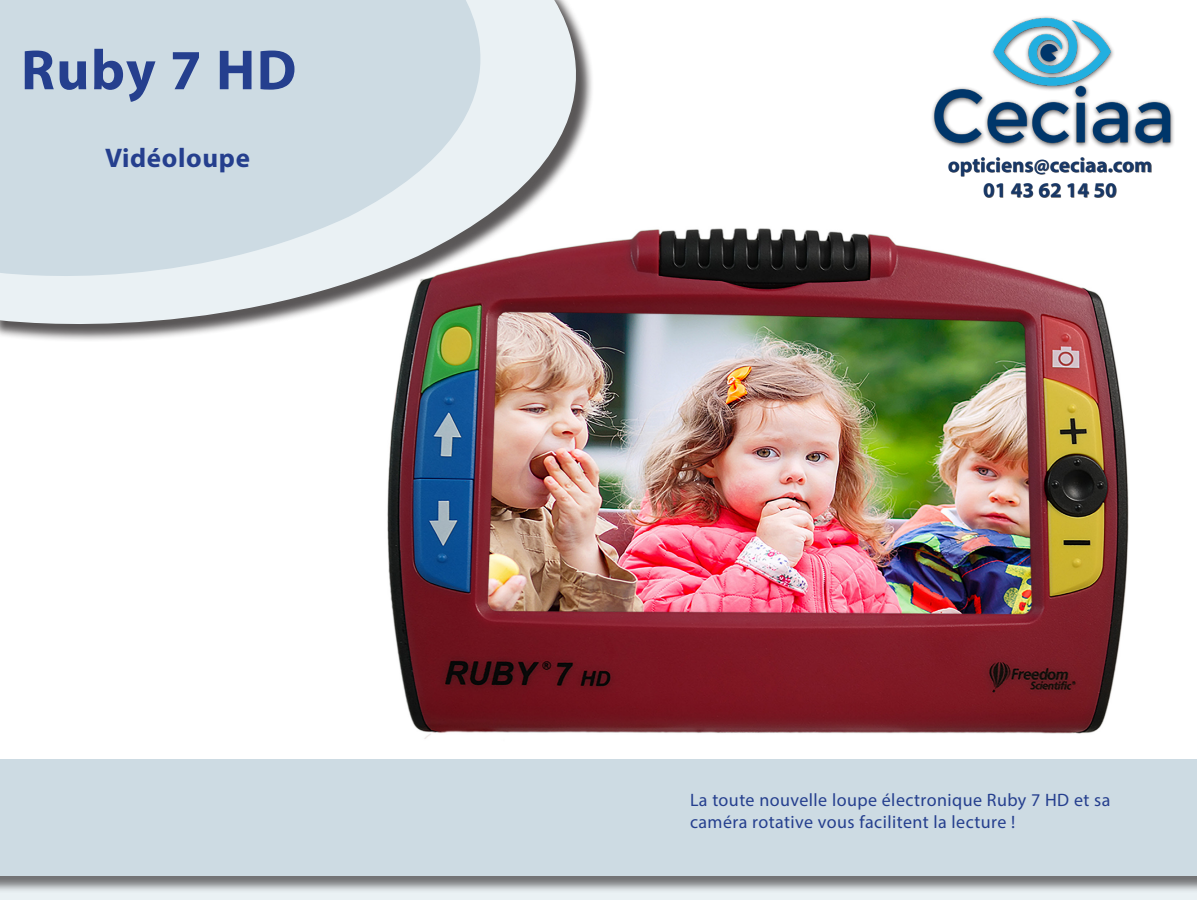
<style>
.page{position:relative;width:1197px;height:900px;background:#fff}
.page>*{position:absolute;margin:0;border:0;box-sizing:border-box;transform-origin:0 0}
.t1{font:700 57px "Myriad Pro";letter-spacing:.025em;color:#253f8e}
.t2{font:700 27px "Myriad Pro";letter-spacing:.025em;color:#253f8e}
.Body{font:700 21px/25.2px "Myriad Pro";color:#183867;text-align:center}
.t3{font:18px/21.6px "Myriad Pro";letter-spacing:.025em;color:#253f8e}
</style>
<div class="page">
<img style="left:387px;top:228px;width:742px;height:511px">
<div style="left:0;top:763px;width:1197px;height:137px;background:#eaf1f4"></div>
<svg style="left:0;top:0;width:670px;height:350px"></svg>
<svg style="left:0;top:0;width:559px;height:299px;background:#d0d8df"></svg>
<div style="left:0;top:760px;width:1197px;height:133px;background:#231f20;opacity:.6"></div>
<div style="left:0;top:759px;width:1197px;height:117px;background:#cddbe3"></div>
<img style="left:932px;top:16px;width:242px;height:132px">
<div style="left:949px;top:158px;width:203px;height:40px;background:#231f20;opacity:.75"></div>
<p class="t1" style="left:21px;top:33px;width:277px">Ruby 7 HD</p>
<p class="t2" style="left:105px;top:141px;width:147px">Vidéoloupe</p>
<p class="Body" style="left:948px;top:151px;width:206px">opticiens@ceciaa.com<br>01 43 62 14 50</p>
<p class="t3" style="left:690px;top:789px;width:422px">La toute nouvelle loupe électronique Ruby 7 HD et sa caméra rotative vous facilitent la lecture !</p>
</div>
